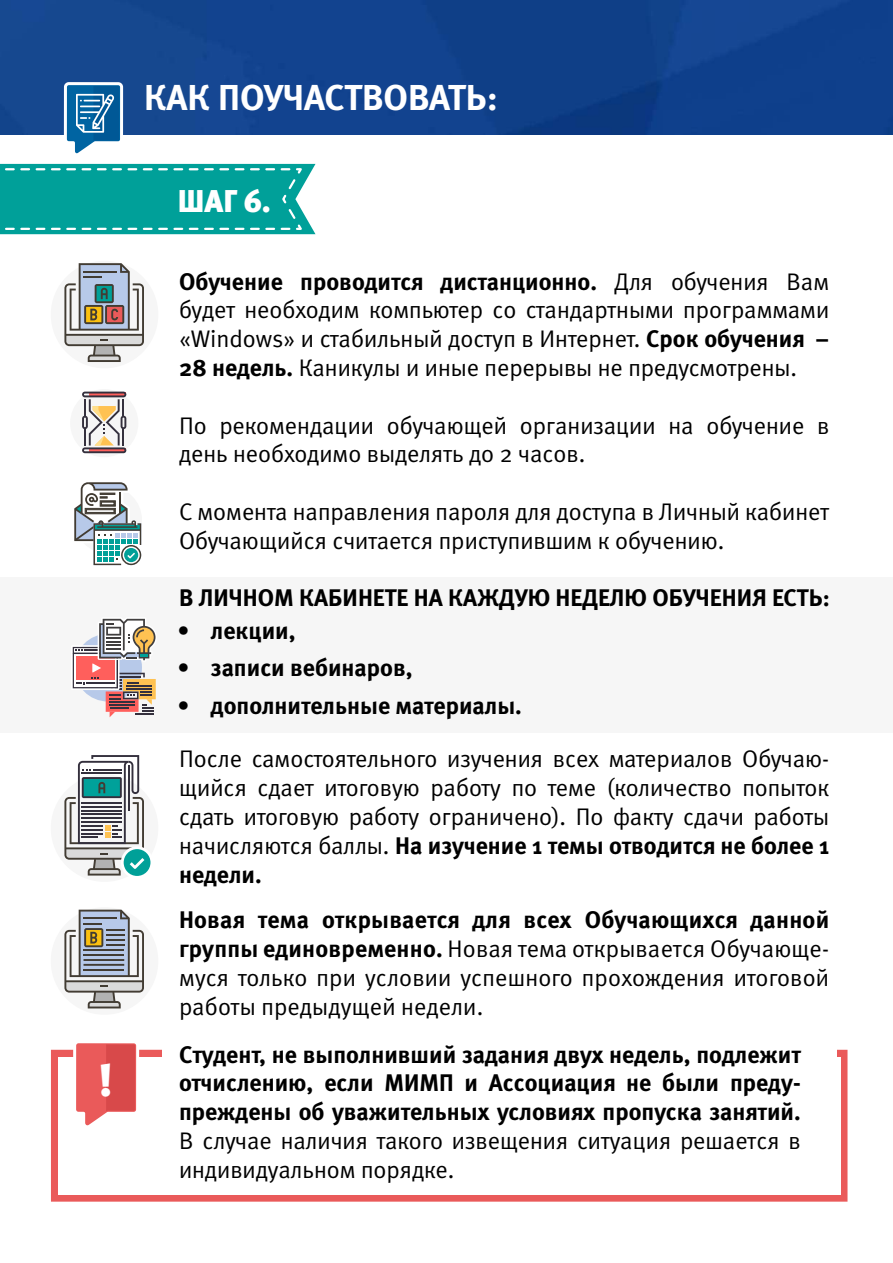
<style>
.page{position:relative;width:893px;height:1263px;background:#fff}
.page>*{position:absolute;margin:0;border:0;box-sizing:border-box;transform-origin:0 0}
.t1{font:45.3px "Meta Black C";color:#fff}
.t2{font:36px "Meta Bold Caps C";color:#fff}
.t3{font:31.5px "Meta Black Caps LFC";color:#fff}
.t4{font:24px/28.8px "Meta Normal C";color:#000;text-align:justify}
.t5{font:24px/28.8px "Meta Bold C";color:#000}
.s1{font-family:"Meta Normal C"}
.s2{font-family:"Meta Bold C"}
</style>
<div class="page">
<svg style="left:51px;top:1050px;width:796px;height:152px;background:#ed7373"></svg>
<div style="left:58px;top:1057px;width:782px;height:137px;background:#fff"></div>
<div style="left:0;top:577px;width:893px;height:156px;background:#f6f6f6"></div>
<div style="left:70px;top:389px;width:68px;height:68px;background:#f6f6f6;border-radius:50%"></div>
<div style="left:0;top:0;width:893px;height:135px;background:#11438c"></div>
<svg style="left:0;top:81px;width:315px;height:153px"></svg>
<div style="left:51px;top:261px;width:107px;height:107px;background:#f6f6f6;border-radius:50%"></div>
<svg style="left:64px;top:263px;width:80px;height:99px"></svg>
<svg style="left:82px;top:392px;width:44px;height:61px"></svg>
<svg style="left:74px;top:482px;width:67px;height:83px"></svg>
<svg style="left:72px;top:618px;width:84px;height:99px"></svg>
<div style="left:51px;top:774px;width:107px;height:108px;background:#f6f6f6;border-radius:50%"></div>
<svg style="left:121px;top:846px;width:32px;height:33px"></svg>
<div style="left:124px;top:849px;width:26px;height:27px;background:#00a098;border-radius:50%"></div>
<svg style="left:64px;top:755px;width:80px;height:120px"></svg>
<div style="left:51px;top:907px;width:107px;height:108px;background:#f6f6f6;border-radius:50%"></div>
<svg style="left:64px;top:910px;width:80px;height:98px"></svg>
<svg style="left:72px;top:1043px;width:69px;height:83px"></svg>
<div style="left:162px;top:1037px;width:674px;height:33px;background:#fff"></div>
<h1 class="t1" style="left:99px;top:1054px;width:17px">!</h1>
<h2 class="t2" style="left:144px;top:76px;width:355px">КАК ПОУЧАСТВОВАТЬ:</h2>
<h3 class="t3" style="left:178px;top:183px;width:95px">ШАГ 6.</h3>
<p class="t5" style="left:179px;top:267px;width:652px">Обучение проводится дистанционно. <span class="s1">Для обучения Вам</span></p>
<p class="t4" style="left:179px;top:295px;width:652px">будет необходим компьютер со стандартными программами «Windows» и стабильный доступ в Интернет. <span class="s2">Срок обучения – 28 недель.</span> Каникулы и иные перерывы не предусмотрены.</p>
<p class="t4" style="left:179px;top:411px;width:652px">По рекомендации обучающей организации на обучение в день необходимо выделять до 2 часов.</p>
<p class="t4" style="left:179px;top:497px;width:652px">С момента направления пароля для доступа в Личный кабинет<br>Обучающийся считается приступившим к обучению.</p>
<p class="t5" style="left:179px;top:583px;width:652px">В ЛИЧНОМ КАБИНЕТЕ НА КАЖДУЮ НЕДЕЛЮ ОБУЧЕНИЯ ЕСТЬ:</p>
<p class="t5" style="left:178px;top:616px;width:119px">• лекции,</p>
<p class="t5" style="left:178px;top:653px;width:236px">• записи вебинаров,</p>
<p class="t5" style="left:178px;top:691px;width:345px">• дополнительные материалы.</p>
<p class="t4" style="left:179px;top:745px;width:652px">После самостоятельного изучения всех материалов Обучаю&shy;щийся сдает итоговую работу по теме (количество попыток сдать итоговую работу ограничено). По факту сдачи работы</p>
<p class="t5" style="left:179px;top:831px;width:652px"><span class="s1">начисляются баллы.</span> На изучение 1 темы отводится не более 1 недели.</p>
<p class="t5" style="left:179px;top:905px;width:652px">Новая тема открывается для всех Обучающихся данной</p>
<p class="t4" style="left:179px;top:934px;width:652px"><span class="s2">группы единовременно.</span> Новая тема открывается Обучающе&shy;муся только при условии успешного прохождения итоговой работы предыдущей недели.</p>
<p class="t5" style="left:179px;top:1040px;width:623px;text-align:justify">Студент, не выполнивший задания двух недель, подлежит отчислению, если МИМП и Ассоциация не были преду&shy;преждены об уважительных условиях пропуска занятий.</p>
<p class="t4" style="left:179px;top:1126px;width:623px">В случае наличия такого извещения ситуация решается в индивидуальном порядке.</p>
</div>
